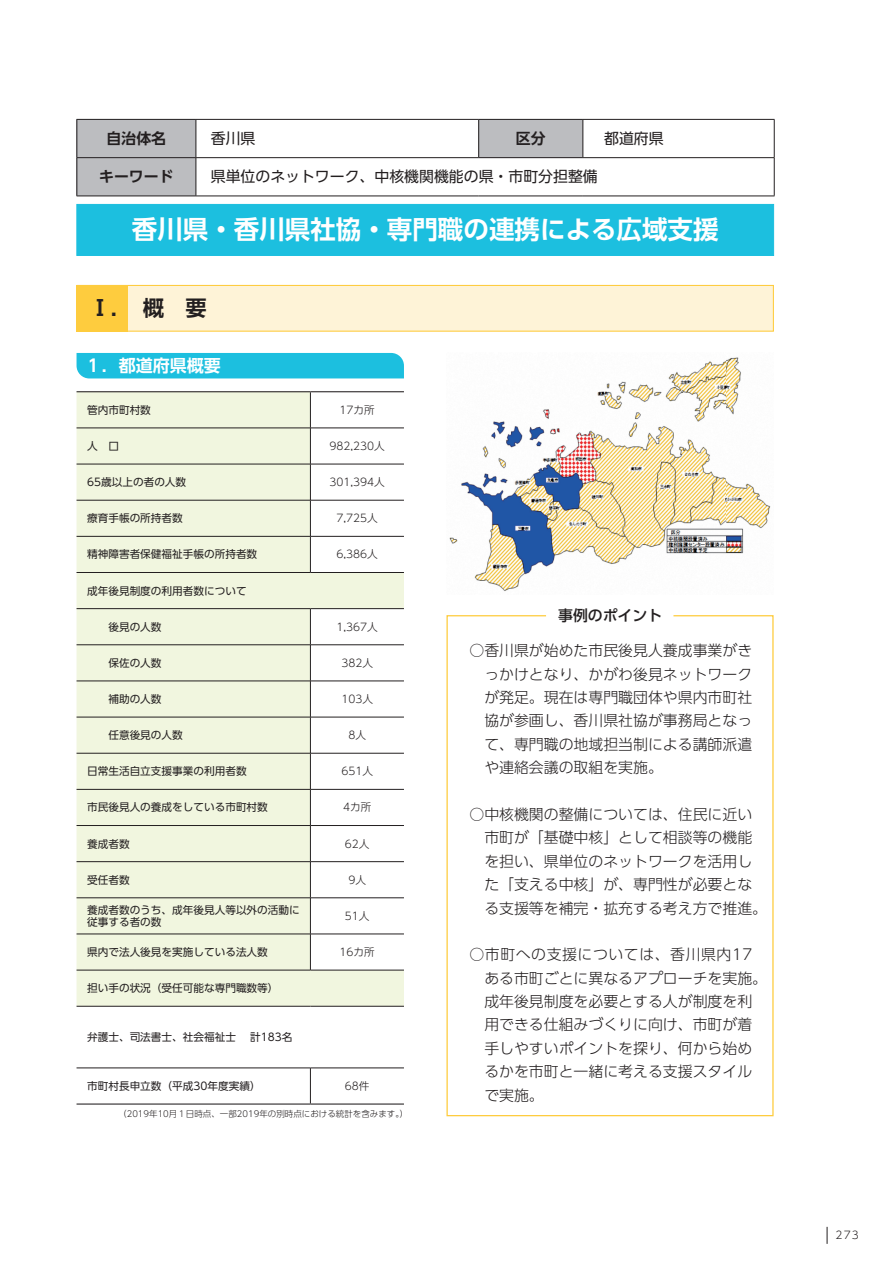
<style>
.page{position:relative;width:893px;height:1263px;background:#fff}
.page>*{position:absolute;margin:0;border:0;box-sizing:border-box;transform-origin:0 0}
.t1{font:700 25.5px "UD Shin Go Pro De";color:#fff}
.t2{font:700 21.3px "UD Shin Go Pro De";color:#231f20}
.t3{font:700 16.95px "UD Shin Go Pro De";color:#fff}
.t4{font:300 14.85px/23.4px "UD Shin Go Pro";color:#231f20}
.t5{font:14.85px "UD Shin Go Pro";color:#231f20}
.t6{font:700 14.85px "UD Shin Go Pro De";color:#231f20}
.t7{font:500 14.85px "UD Shin Go Pro";color:#231f20}
.t8{font:10.65px/12.8px "UD Shin Go Pro";color:#231f20}
.t9{font:300 10.65px "UD Shin Go Pro";color:#231f20}
.t10{font:300 8.55px "UD Shin Go Pro";color:#231f20}
</style>
<div class="page">
<div style="left:77px;top:204px;width:697px;height:52px;background:#1cbfdf"></div>
<div style="left:77px;top:353px;width:327px;height:25px;background:#1cbfdf"></div>
<div style="left:77px;top:119px;width:119px;height:77px;background:#bcbdc0"></div>
<div style="left:479px;top:119px;width:104px;height:39px;background:#bcbdc0"></div>
<div style="left:77px;top:285px;width:697px;height:47px;background:#fef3d7;border:1px solid #fecc3e"></div>
<div style="left:77px;top:285px;width:51px;height:47px;background:#fecc3e"></div>
<svg style="left:77px;top:392px;width:327px;height:614px;fill:#f1f6df"></svg>
<hr style="left:310px;top:392px;width:1px;height:36px;background:#231f20">
<hr style="left:77px;top:428px;width:233px;height:1px;background:#231f20">
<hr style="left:310px;top:428px;width:94px;height:1px;background:#231f20">
<hr style="left:310px;top:428px;width:1px;height:36px;background:#231f20">
<hr style="left:77px;top:464px;width:233px;height:1px;background:#231f20">
<hr style="left:310px;top:464px;width:94px;height:1px;background:#231f20">
<hr style="left:310px;top:464px;width:1px;height:36px;background:#231f20">
<hr style="left:77px;top:500px;width:233px;height:1px;background:#231f20">
<hr style="left:310px;top:500px;width:94px;height:1px;background:#231f20">
<hr style="left:310px;top:500px;width:1px;height:36px;background:#231f20">
<hr style="left:77px;top:536px;width:233px;height:1px;background:#231f20">
<hr style="left:310px;top:536px;width:94px;height:1px;background:#231f20">
<hr style="left:310px;top:536px;width:1px;height:36px;background:#231f20">
<hr style="left:77px;top:572px;width:233px;height:1px;background:#231f20">
<hr style="left:310px;top:572px;width:94px;height:1px;background:#231f20">
<hr style="left:77px;top:608px;width:233px;height:1px;background:#231f20">
<hr style="left:310px;top:608px;width:94px;height:1px;background:#231f20">
<hr style="left:310px;top:609px;width:1px;height:35px;background:#231f20">
<hr style="left:77px;top:644px;width:233px;height:1px;background:#231f20">
<hr style="left:310px;top:644px;width:94px;height:1px;background:#231f20">
<hr style="left:310px;top:645px;width:1px;height:36px;background:#231f20">
<hr style="left:77px;top:681px;width:233px;height:1px;background:#231f20">
<hr style="left:310px;top:681px;width:94px;height:1px;background:#231f20">
<hr style="left:310px;top:681px;width:1px;height:36px;background:#231f20">
<hr style="left:77px;top:717px;width:233px;height:1px;background:#231f20">
<hr style="left:310px;top:717px;width:94px;height:1px;background:#231f20">
<hr style="left:310px;top:717px;width:1px;height:36px;background:#231f20">
<hr style="left:77px;top:753px;width:233px;height:1px;background:#231f20">
<hr style="left:310px;top:753px;width:94px;height:1px;background:#231f20">
<hr style="left:310px;top:753px;width:1px;height:36px;background:#231f20">
<hr style="left:77px;top:789px;width:233px;height:1px;background:#231f20">
<hr style="left:310px;top:789px;width:94px;height:1px;background:#231f20">
<hr style="left:310px;top:789px;width:1px;height:36px;background:#231f20">
<hr style="left:77px;top:825px;width:233px;height:1px;background:#231f20">
<hr style="left:310px;top:825px;width:94px;height:1px;background:#231f20">
<hr style="left:310px;top:826px;width:1px;height:35px;background:#231f20">
<hr style="left:77px;top:861px;width:233px;height:1px;background:#231f20">
<hr style="left:310px;top:861px;width:94px;height:1px;background:#231f20">
<hr style="left:310px;top:862px;width:1px;height:35px;background:#231f20">
<hr style="left:77px;top:897px;width:233px;height:1px;background:#231f20">
<hr style="left:310px;top:897px;width:94px;height:1px;background:#231f20">
<hr style="left:310px;top:898px;width:1px;height:36px;background:#231f20">
<hr style="left:77px;top:934px;width:233px;height:1px;background:#231f20">
<hr style="left:310px;top:934px;width:94px;height:1px;background:#231f20">
<hr style="left:310px;top:934px;width:1px;height:36px;background:#231f20">
<hr style="left:77px;top:970px;width:233px;height:1px;background:#231f20">
<hr style="left:310px;top:970px;width:94px;height:1px;background:#231f20">
<hr style="left:77px;top:1006px;width:233px;height:1px;background:#231f20">
<hr style="left:310px;top:1006px;width:94px;height:1px;background:#231f20">
<hr style="left:77px;top:1068px;width:233px;height:1px;background:#231f20">
<hr style="left:310px;top:1068px;width:94px;height:1px;background:#231f20">
<hr style="left:310px;top:1068px;width:1px;height:35px;background:#231f20">
<hr style="left:77px;top:391px;width:233px;height:1px;background:#231f20">
<hr style="left:310px;top:391px;width:94px;height:1px;background:#231f20">
<hr style="left:77px;top:1103px;width:233px;height:1px;background:#231f20">
<hr style="left:310px;top:1103px;width:94px;height:1px;background:#231f20">
<img style="left:449px;top:357px;width:322px;height:234px">
<hr style="left:77px;top:119px;width:119px;height:1px;background:#231f20">
<hr style="left:77px;top:120px;width:1px;height:37px;background:#231f20">
<hr style="left:196px;top:119px;width:283px;height:1px;background:#231f20">
<hr style="left:196px;top:120px;width:1px;height:37px;background:#231f20">
<hr style="left:479px;top:119px;width:104px;height:1px;background:#231f20">
<hr style="left:478px;top:120px;width:1px;height:37px;background:#231f20">
<hr style="left:583px;top:119px;width:191px;height:1px;background:#231f20">
<hr style="left:583px;top:120px;width:1px;height:37px;background:#231f20">
<hr style="left:774px;top:120px;width:1px;height:37px;background:#231f20">
<hr style="left:77px;top:157px;width:119px;height:1px;background:#231f20">
<hr style="left:77px;top:158px;width:1px;height:38px;background:#231f20">
<hr style="left:196px;top:157px;width:283px;height:1px;background:#231f20">
<hr style="left:196px;top:158px;width:1px;height:38px;background:#231f20">
<hr style="left:479px;top:157px;width:104px;height:1px;background:#231f20">
<hr style="left:583px;top:157px;width:191px;height:1px;background:#231f20">
<hr style="left:774px;top:158px;width:1px;height:38px;background:#231f20">
<hr style="left:77px;top:196px;width:119px;height:1px;background:#231f20">
<hr style="left:196px;top:196px;width:283px;height:1px;background:#231f20">
<hr style="left:479px;top:196px;width:104px;height:1px;background:#231f20">
<hr style="left:583px;top:196px;width:191px;height:1px;background:#231f20">
<svg style="left:446px;top:615px;width:328px;height:502px"></svg>
<svg style="left:827px;top:1227px;width:1px;height:17px"></svg>
<p class="t6" style="left:107px;top:126px;width:61px">自治体名</p>
<p class="t5" style="left:211px;top:127px;width:46px">香川県</p>
<p class="t6" style="left:516px;top:126px;width:31px">区分</p>
<p class="t5" style="left:604px;top:127px;width:61px">都道府県</p>
<p class="t6" style="left:99px;top:165px;width:76px">キーワード</p>
<p class="t5" style="left:211px;top:165px;width:388px">県単位のネットワーク、中核機関機能の県・市町分担整備</p>
<h1 class="t1" style="left:132px;top:209px;width:588px">香川県・香川県社協・専門職の連携による広域支援</h1>
<h2 class="t2" style="left:90px;top:290px;width:119px">Ⅰ．概　要</h2>
<p class="t3" style="left:85px;top:352px;width:138px">１．都道府県概要</p>
<p class="t8" style="left:87px;top:403px;width:65px">管内市町村数</p>
<p class="t9" style="left:340px;top:401px;width:37px">17カ所</p>
<p class="t8" style="left:87px;top:439px;width:33px">人　口</p>
<p class="t9" style="left:329px;top:437px;width:57px">982,230人</p>
<p class="t8" style="left:87px;top:475px;width:101px">65歳以上の者の人数</p>
<p class="t9" style="left:329px;top:473px;width:57px">301,394人</p>
<p class="t8" style="left:87px;top:512px;width:97px">療育手帳の所持者数</p>
<p class="t9" style="left:336px;top:510px;width:43px">7,725人</p>
<p class="t8" style="left:87px;top:548px;width:172px">精神障害者保健福祉手帳の所持者数</p>
<p class="t9" style="left:336px;top:546px;width:43px">6,386人</p>
<p class="t8" style="left:87px;top:584px;width:161px">成年後見制度の利用者数について</p>
<p class="t8" style="left:108px;top:620px;width:55px">後見の人数</p>
<p class="t9" style="left:336px;top:618px;width:43px">1,367人</p>
<p class="t8" style="left:108px;top:656px;width:55px">保佐の人数</p>
<p class="t9" style="left:341px;top:654px;width:33px">382人</p>
<p class="t8" style="left:108px;top:692px;width:55px">補助の人数</p>
<p class="t9" style="left:341px;top:690px;width:33px">103人</p>
<p class="t8" style="left:108px;top:728px;width:76px">任意後見の人数</p>
<p class="t9" style="left:348px;top:726px;width:19px">8人</p>
<p class="t8" style="left:87px;top:765px;width:161px">日常生活自立支援事業の利用者数</p>
<p class="t9" style="left:341px;top:763px;width:33px">651人</p>
<p class="t8" style="left:87px;top:801px;width:182px">市民後見人の養成をしている市町村数</p>
<p class="t9" style="left:343px;top:799px;width:30px">4カ所</p>
<p class="t8" style="left:87px;top:837px;width:44px">養成者数</p>
<p class="t9" style="left:345px;top:835px;width:26px">62人</p>
<p class="t8" style="left:87px;top:873px;width:44px">受任者数</p>
<p class="t9" style="left:348px;top:871px;width:19px">9人</p>
<p class="t8" style="left:87px;top:903px;width:214px">養成者数のうち、成年後見人等以外の活動に従事する者の数</p>
<p class="t9" style="left:345px;top:907px;width:26px">51人</p>
<p class="t8" style="left:87px;top:945px;width:182px">県内で法人後見を実施している法人数</p>
<p class="t9" style="left:340px;top:943px;width:37px">16カ所</p>
<p class="t8" style="left:87px;top:981px;width:193px">担い手の状況（受任可能な専門職数等）</p>
<p class="t8" style="left:87px;top:1030px;width:207px">弁護士、司法書士、社会福祉士　 計183名</p>
<p class="t8" style="left:87px;top:1079px;width:175px">市町村長申立数（平成30年度実績）</p>
<p class="t9" style="left:345px;top:1077px;width:26px">68件</p>
<p class="t10" style="left:118px;top:1107px;width:291px">（2019年10月１日時点、一部2019年の別時点における統計を含みます。）</p>
<p class="t7" style="left:558px;top:603px;width:106px">事例のポイント</p>
<p class="t4" style="left:484px;top:638px;width:269px;text-align:justify;text-indent:-15px">○香川県が始めた市民後見人養成事業がきっかけとなり、かがわ後見ネットワークが発足。現在は専門職団体や県内市町社協が参画し、香川県社協が事務局となって、専門職の地域担当制による講師派遣や連絡会議の取組を実施。</p>
<p class="t4" style="left:484px;top:802px;width:284px;text-indent:-15px">○中核機関の整備については、住民に近い市町が「基礎中核」として相談等の機能を担い、県単位のネットワークを活用した「支える中核」が、専門性が必要となる支援等を補完・拡充する考え方で推進。</p>
<p class="t4" style="left:484px;top:942px;width:284px;text-indent:-15px">○市町への支援については、香川県内17ある市町ごとに異なるアプローチを実施。成年後見制度を必要とする人が制度を利用できる仕組みづくりに向け、市町が着手しやすいポイントを探り、何から始めるかを市町と一緒に考える支援スタイルで実施。</p>
<p class="t9" style="left:836px;top:1227px;width:25px">273</p>
</div>
